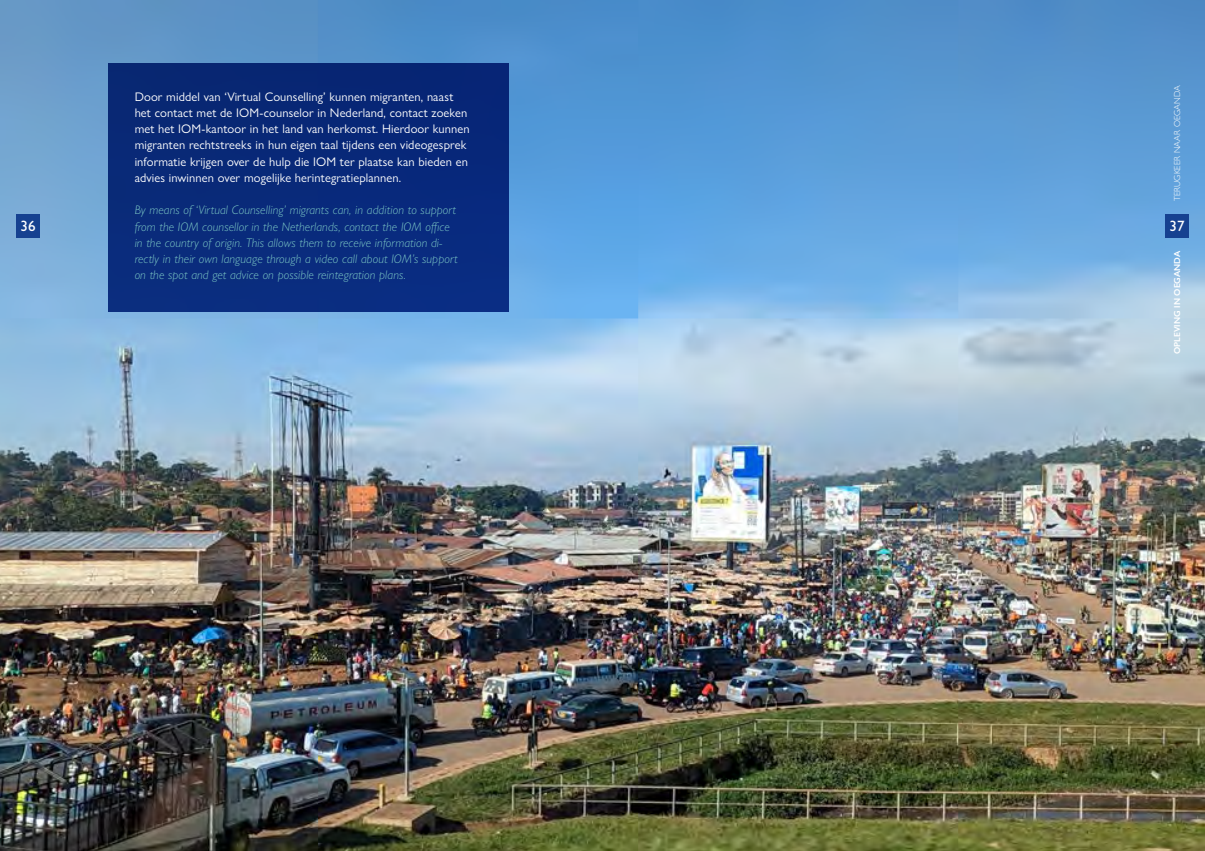
<style>
.page{position:relative;width:1205px;height:851px;background:#fff}
.page>*{position:absolute;margin:0;border:0;box-sizing:border-box;transform-origin:0 0}
.t1{font:500 15px "Gill Sans Nova";color:#fff}
.t2{font:12.5px/16.2px "Gill Sans Nova";letter-spacing:.01em;color:#fff}
.t3{font:italic 300 12.5px/16.2px "Gill Sans Nova";letter-spacing:.01em;color:#7cc8c5}
.t4{font:300 8.75px "Gill Sans Nova";letter-spacing:.01em;color:#fff}
.t5{font:600 8.75px "Gill Sans Nova";color:#fff}
</style>
<div class="page">
<img style="left:0;top:0;width:1205px;height:850px">
<div style="left:108px;top:64px;width:400px;height:248px;background:#09297a"></div>
<div style="left:1165px;top:213px;width:24px;height:24px;background:#164190"></div>
<div style="left:16px;top:213px;width:24px;height:24px;background:#164190"></div>
<p class="t4" style="left:1172px;top:201px;width:117px;rotate:-90deg">TERUGKEER NAAR OEGANDA</p>
<p class="t2" style="left:135px;top:88px;width:336px">Door middel van ‘Virtual Counselling’ kunnen migranten, naast het contact met de IOM-counselor in Nederland, contact zoeken met het IOM-kantoor in het land van herkomst. Hierdoor kunnen migranten rechtstreeks in hun eigen taal tijdens een videogesprek informatie krijgen over de hulp die IOM ter plaatse kan bieden en advies inwinnen over mogelijke herintegratieplannen.</p>
<p class="t3" style="left:135px;top:202px;width:324px">By means of ‘Virtual Counselling’ migrants can, in addition to support from the IOM counsellor in the Netherlands, contact the IOM office in the country of origin. This allows them to receive information di&shy;rectly in their own language through a video call about IOM’s support on the spot and get advice on possible reintegration plans.</p>
<p class="t1" style="left:21px;top:217px;width:16px">36</p>
<p class="t1" style="left:1169px;top:217px;width:16px">37</p>
<p class="t5" style="left:1172px;top:354px;width:105px;rotate:-90deg">OPLEVING IN OEGANDA</p>
</div>
